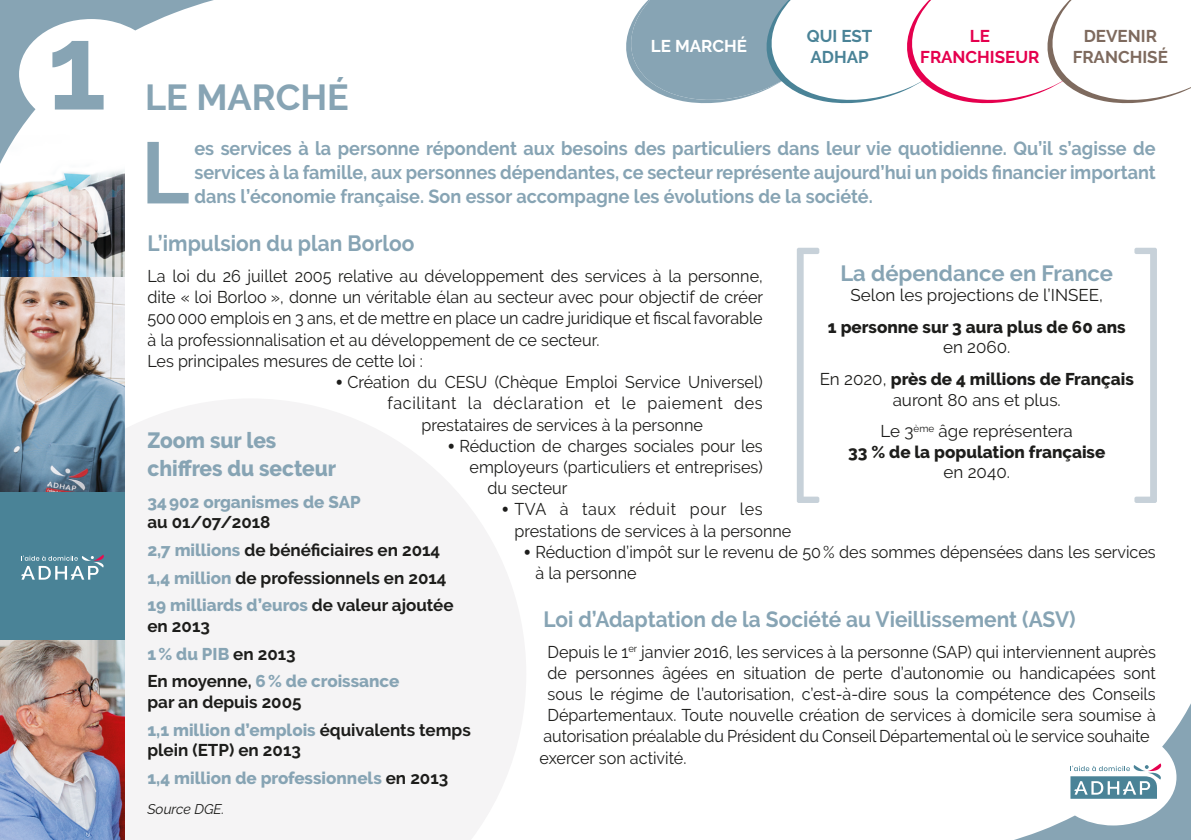
<style>
.page{position:relative;width:1191px;height:840px;background:#fff}
.page>*{position:absolute;margin:0;border:0;box-sizing:border-box;transform-origin:0 0}
.Mise_en_Page_1{font:700 120px "Raleway";color:#87a4b4}
._3-Chapeau_Lettrine{font:700 86.6px "Raleway";color:#87a4b4;scale:.95 1}
.t1{font:700 36px "Raleway";color:#87a4b4}
._1-Inter_titre{font:700 22px "Raleway";color:#87a4b4;scale:.95 1}
._1-Inter_titre-2{font:800 22px/28px "Raleway";color:#87a4b4;scale:.95 1}
._1-Inter_titre-3{font:700 22px "Raleway";color:#87a4b4}
._3-Chapeau_Lettrine-2{font:700 19px/24px "Raleway";color:#87a4b4;text-align:justify;scale:.95 1}
._2-Txt{font:17px/21.2px "Raleway";color:#1d1d1b;text-align:justify;scale:.95 1}
._2-Txt_retrait{font:17px/21.2px "Raleway";color:#1d1d1b;scale:.95 1}
.sous_titres{font:700 17px/20.4px "Raleway";color:#1d1d1b}
.t2{font:800 17px/20.4px "Raleway";color:#1d1d1b;text-align:center}
._2-Txt-2{font:17px/20.4px "Raleway";color:#1d1d1b;text-align:center}
.sous_titres-2{font:800 17px/20.4px "Raleway";color:#87a4b4}
._2-Txt_retrait-2{font:17px "Raleway";letter-spacing:.04em;color:#1d1d1b;scale:.95 1}
.t3{font:700 17px "Raleway";color:#7e6a5e}
.t4{font:700 17px "Raleway";color:#e5004e}
.t5{font:700 17px "Raleway";color:#4a8397}
.t6{font:700 17px "Raleway";color:#fff}
.t7{font:italic 14px "Raleway";color:#1d1d1b}
.s1{font-weight:900;font-size:22px}
.s2{font-weight:400}
.s3{font-weight:800}
.s4{font-weight:700;color:#1d1d1b}
.s5{font-weight:800;color:#87a4b4}
</style>
<div class="page">
<svg style="left:125px;top:399px;width:401px;height:440px;fill:#f5f4f5"></svg>
<svg style="left:1017px;top:703px;width:174px;height:136px"></svg>
<div style="left:0;top:491px;width:125px;height:151px;background:#4a8397"></div>
<img style="left:0;top:208px;width:125px;height:69px">
<img style="left:0;top:277px;width:125px;height:214px">
<img style="left:0;top:640px;width:125px;height:199px">
<svg style="left:21px;top:554px;width:83px;height:25px"></svg>
<svg style="left:1070px;top:763px;width:91px;height:35px"></svg>
<svg style="left:626px;top:0;width:565px;height:104px"></svg>
<svg style="left:0;top:0;width:214px;height:208px"></svg>
<svg style="left:1134px;top:247px;width:23px;height:255px"></svg>
<svg style="left:797px;top:247px;width:22px;height:255px"></svg>
<p class="Mise_en_Page_1" style="left:47px;top:-1px;width:61px">1</p>
<p class="t1" style="left:145px;top:76px;width:205px">LE MARCHÉ</p>
<p class="t6" style="left:651px;top:37px;width:98px">LE MARCHÉ</p>
<p class="t5" style="left:807px;top:26px;width:67px">QUI EST</p>
<p class="t5" style="left:810px;top:47px;width:60px">ADHAP</p>
<p class="t4" style="left:969px;top:26px;width:22px">LE</p>
<p class="t4" style="left:920px;top:47px;width:121px">FRANCHISEUR</p>
<p class="t3" style="left:1083px;top:26px;width:75px">DEVENIR</p>
<p class="t3" style="left:1072px;top:47px;width:97px">FRANCHISÉ</p>
<p class="_3-Chapeau_Lettrine" style="left:141px;top:123px;width:52px">L</p>
<p class="_3-Chapeau_Lettrine-2" style="left:194px;top:137px;width:1013px">es services à la personne répondent aux besoins des particuliers dans leur vie quotidienne. Qu’il s’agisse de services à la famille, aux personnes dépendantes, ce secteur représente aujourd’hui un poids financier important dans l’économie française. Son essor accompagne les évolutions de la société.</p>
<p class="_1-Inter_titre" style="left:147px;top:231px;width:282px">L’impulsion du plan Borloo</p>
<p class="_2-Txt" style="left:147px;top:265px;width:649px">La loi du 26 juillet 2005 relative au développement des services à la personne, dite « loi Borloo », donne un véritable élan au secteur avec pour objectif de créer 500 000 emplois en 3 ans, et de mettre en place un cadre juridique et fiscal favorable à la professionnalisation et au développement de ce secteur.</p>
<p class="_2-Txt" style="left:147px;top:350px;width:291px">Les principales mesures de cette loi :</p>
<p class="_2-Txt_retrait" style="left:335px;top:371px;width:451px"><span class="s1">•</span> Création du CESU (Chèque Emploi Service Universel)</p>
<p class="_2-Txt_retrait-2" style="left:387px;top:393px;width:396px">facilitant la déclaration et le paiement des</p>
<p class="_2-Txt_retrait" style="left:421px;top:413px;width:298px">prestataires de services à la personne</p>
<p class="_2-Txt_retrait" style="left:447px;top:435px;width:333px"><span class="s1">•</span> Réduction de charges sociales pour les</p>
<p class="_2-Txt_retrait" style="left:469px;top:456px;width:310px">employeurs (particuliers et entreprises)</p>
<p class="_2-Txt_retrait" style="left:487px;top:477px;width:86px">du secteur</p>
<p class="_2-Txt_retrait" style="left:514px;top:498px;width:293px;text-indent:-13px"><span class="s1">•</span> TVA à taux réduit pour les prestations de services à la personne</p>
<p class="_2-Txt_retrait" style="left:535px;top:541px;width:654px;text-indent:-12px"><span class="s1">•</span> Réduction d’impôt sur le revenu de 50% des sommes dépensées dans les services à la personne</p>
<p class="_1-Inter_titre" style="left:543px;top:606px;width:561px">Loi d’Adaptation de la Société au Vieillissement (ASV)</p>
<p class="_2-Txt" style="left:547px;top:640px;width:642px">Depuis le 1<sup>er</sup> janvier 2016, les services à la personne (SAP) qui interviennent auprès</p>
<p class="_2-Txt" style="left:547px;top:661px;width:642px">de personnes âgées en situation de perte d’autonomie ou handicapées sont</p>
<p class="_2-Txt" style="left:547px;top:683px;width:641px">sous le régime de l’autorisation, c’est-à-dire sous la compétence des Conseils</p>
<p class="_2-Txt" style="left:547px;top:704px;width:642px">Départementaux. Toute nouvelle création de services à domicile sera soumise à</p>
<p class="_2-Txt" style="left:543px;top:725px;width:639px">autorisation préalable du Président du Conseil Départemental où le service souhaite</p>
<p class="_2-Txt" style="left:539px;top:746px;width:156px">exercer son activité.</p>
<p class="_1-Inter_titre-3" style="left:840px;top:260px;width:274px">La dépendance en France</p>
<p class="_2-Txt-2" style="left:850px;top:285px;width:254px">Selon les projections de l’INSEE,</p>
<p class="t2" style="left:828px;top:317px;width:299px">1 personne sur 3 aura plus de 60 ans <span class="s2">en 2060.</span></p>
<p class="_2-Txt-2" style="left:819px;top:368px;width:316px">En 2020, <span class="s3">près de 4 millions de Français </span>auront 80 ans et plus.</p>
<p class="t2" style="left:848px;top:421px;width:259px"><span class="s2">Le 3</span><sup>ème</sup> <span class="s2">âge représentera<br></span>33 % de la population française <span class="s2">en 2040.</span></p>
<p class="_1-Inter_titre-2" style="left:147px;top:426px;width:200px">Zoom sur les chiffres du secteur</p>
<p class="sous_titres-2" style="left:147px;top:491px;width:215px">34902 organismes de SAP <span class="s4">au 01/07/2018</span></p>
<p class="sous_titres" style="left:147px;top:539px;width:294px"><span class="s5">2,7 millions</span> de bénéficiaires en 2014</p>
<p class="sous_titres" style="left:147px;top:567px;width:301px"><span class="s5">1,4 million</span> de professionnels en 2014</p>
<p class="sous_titres" style="left:147px;top:595px;width:308px"><span class="s5">19 milliards d’euros</span> de valeur ajoutée en 2013</p>
<p class="sous_titres-2" style="left:147px;top:643px;width:150px">1% du PIB <span class="s4">en 2013</span></p>
<p class="sous_titres" style="left:147px;top:671px;width:253px">En moyenne, <span class="s5">6% de croissance </span>par an depuis 2005</p>
<p class="sous_titres" style="left:147px;top:719px;width:325px"><span class="s5">1,1 million d’emplois</span> équivalents temps plein (ETP) en 2013</p>
<p class="sous_titres-2" style="left:147px;top:767px;width:302px">1,4 million de professionnels <span class="s4">en 2013</span></p>
<p class="t7" style="left:147px;top:800px;width:78px">Source DGE.</p>
</div>
